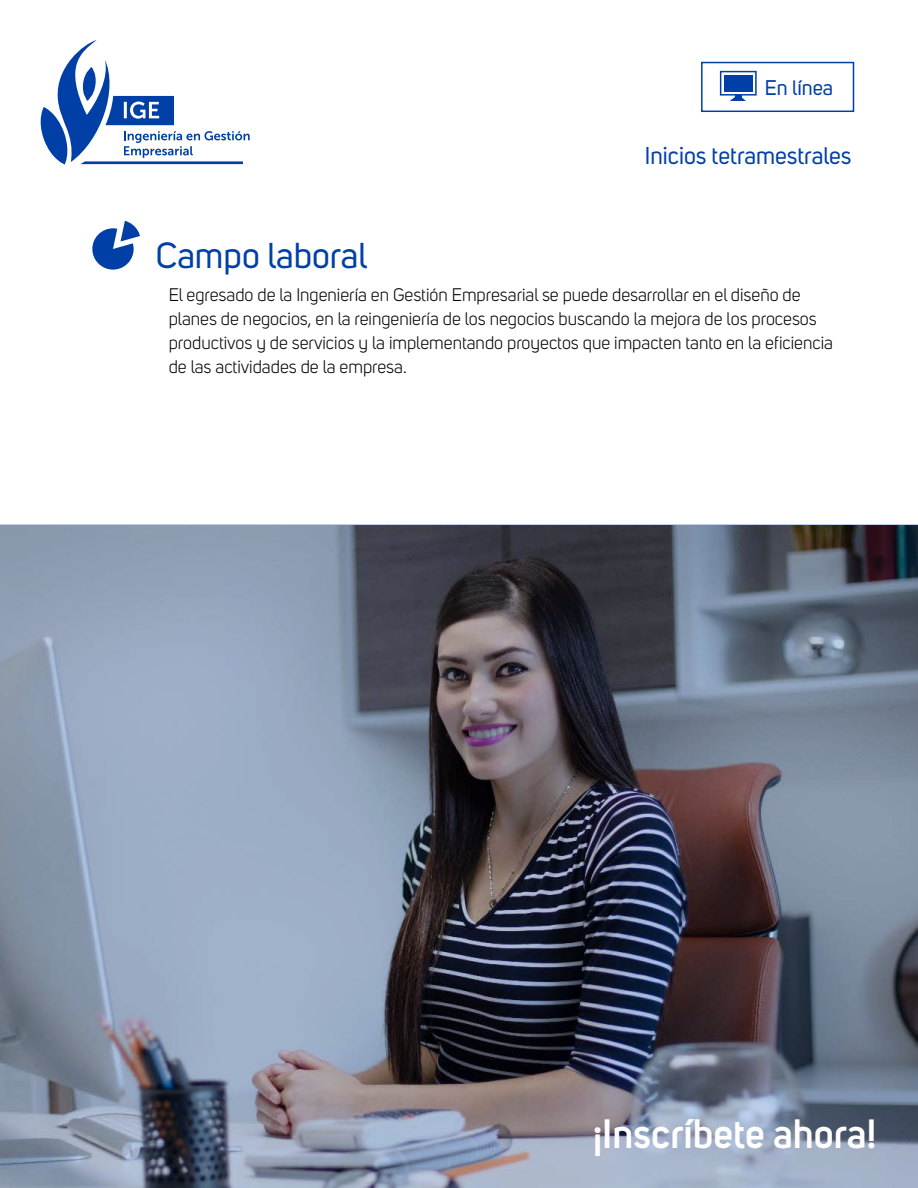
<style>
.page{position:relative;width:918px;height:1188px;background:#fff}
.page>*{position:absolute;margin:0;border:0;box-sizing:border-box;transform-origin:0 0}
.t1{font:600 40.5px "Uni Sans";color:#fff}
.t2{font:36px "Uni Sans";color:#0040a6}
.t3{font:24px "Uni Sans";color:#0040a6}
.t4{font:21px "Uni Sans";color:#0040a6}
.t5{font:18px/24px "Uni Sans";color:#040503}
</style>
<div class="page">
<img style="left:0;top:524px;width:918px;height:664px">
<div style="left:701px;top:62px;width:153px;height:50px;border:2px solid #0040a6"></div>
<div style="left:724px;top:75px;width:28px;height:17px;background:#0040a6"></div>
<div style="left:720px;top:71px;width:37px;height:25px;border:2px solid #0040a6"></div>
<svg style="left:730px;top:95px;width:16px;height:6px"></svg>
<svg style="left:92px;top:221px;width:48px;height:49px"></svg>
<svg style="left:40px;top:40px;width:210px;height:125px"></svg>
<p class="t4" style="left:765px;top:76px;width:70px">En línea</p>
<h3 class="t3" style="left:645px;top:142px;width:208px">Inicios tetramestrales</h3>
<h2 class="t2" style="left:156px;top:235px;width:213px">Campo laboral</h2>
<p class="t5" style="left:169px;top:283px;width:666px">El egresado de la Ingeniería en Gestión Empresarial se puede desarrollar en el diseño de planes de negocios, en la reingeniería de los negocios buscando la mejora de los procesos productivos y de servicios y la implementando proyectos que impacten tanto en la eficiencia de las actividades de la empresa.</p>
<h1 class="t1" style="left:593px;top:1103px;width:285px">¡Inscríbete ahora!</h1>
</div>
